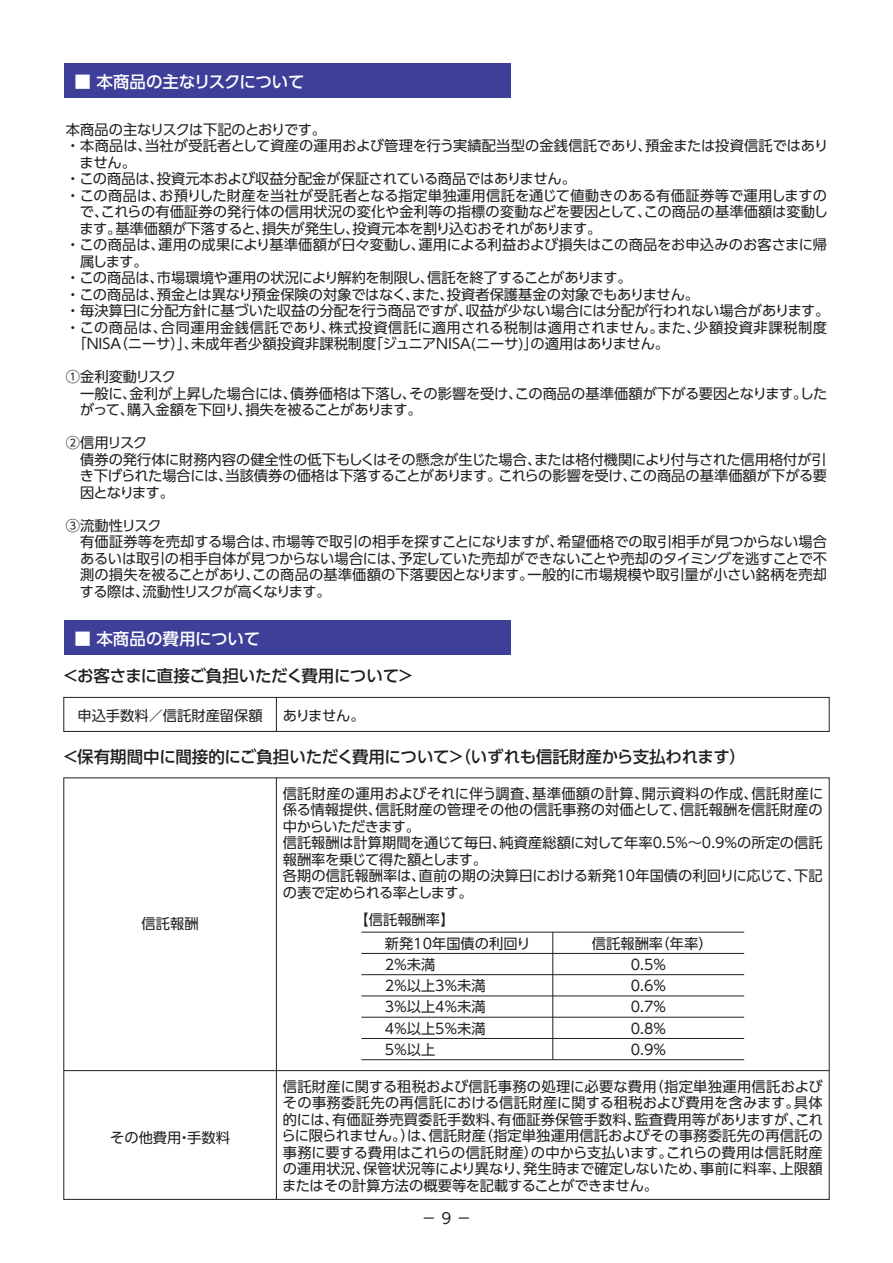
<style>
.page{position:relative;width:893px;height:1263px;background:#fff}
.page>*{position:absolute;margin:0;border:0;box-sizing:border-box;transform-origin:0 0}
.t1{font:16.5px "UD Shin Go Pro Medium 90 pv RKSJ H";letter-spacing:-.01em;color:#231f20}
.t2{font:16.5px "UD Shin Go Pro Medium 90 pv RKSJ H";letter-spacing:-.005em;color:#fff}
.t3{font:15px "UD Shin Go Pro Regular 90 pv RKSJ H";color:#231f20}
.t4{font:14.25px/16.5px "UD Shin Go Pro Regular 90 pv RKSJ H";color:#231f20}
.t5{font:14.25px "UD Shin Go Pro Regular 90 pv RKSJ H";letter-spacing:.04em;color:#231f20}
.t6{font:14.25px "UD Shin Go Pro Regular 90 pv RKSJ H";letter-spacing:-.02em;color:#231f20}
.t7{font:14.25px "UD Shin Go Pro Regular 90 pv RKSJ H";letter-spacing:-.03em;color:#231f20}
.t8{font:14.25px "UD Shin Go Pro Regular 90 pv RKSJ H";letter-spacing:-.025em;color:#231f20}
.t9{font:14.25px "UD Shin Go Pro Regular 90 pv RKSJ H";letter-spacing:-.055em;color:#231f20}
.t10{font:14.25px "UD Shin Go Pro Regular 90 pv RKSJ H";letter-spacing:-.04em;color:#231f20}
</style>
<div class="page">
<div style="left:64px;top:64px;width:446px;height:34px;background:#3e3f99"></div>
<div style="left:64px;top:621px;width:446px;height:34px;background:#3e3f99"></div>
<div style="left:63px;top:697px;width:767px;height:35px;border:1px solid #231f20"></div>
<hr style="left:276px;top:697px;width:1px;height:34px;background:#231f20">
<hr style="left:276px;top:778px;width:1px;height:421px;background:#231f20">
<hr style="left:361px;top:932px;width:383px;height:1px;background:#231f20">
<hr style="left:361px;top:953px;width:383px;height:1px;background:#231f20">
<hr style="left:361px;top:974px;width:383px;height:1px;background:#231f20">
<hr style="left:361px;top:995px;width:383px;height:1px;background:#231f20">
<hr style="left:361px;top:1017px;width:383px;height:1px;background:#231f20">
<hr style="left:361px;top:1038px;width:383px;height:1px;background:#231f20">
<hr style="left:361px;top:1059px;width:383px;height:1px;background:#231f20">
<hr style="left:552px;top:932px;width:1px;height:128px;background:#231f20">
<hr style="left:64px;top:1070px;width:765px;height:1px;background:#231f20">
<p class="t2" style="left:74px;top:75px;width:232px">■ 本商品の主なリスクについて</p>
<p class="t8" style="left:66px;top:124px;width:262px">本商品の主なリスクは下記のとおりです。</p>
<p class="t4" style="left:66px;top:139px;width:764px">・本商品は、当社が受託者として資産の運用および管理を行う実績配当型の金銭信託であり、預金または投資信託ではあり</p>
<p class="t4" style="left:80px;top:156px;width:58px">ません。</p>
<p class="t4" style="left:66px;top:172px;width:512px">・この商品は、投資元本および収益分配金が保証されている商品ではありません。</p>
<p class="t4" style="left:66px;top:189px;width:763px">・この商品は、お預りした財産を当社が受託者となる指定単独運用信託を通じて値動きのある有価証券等で運用しますの</p>
<p class="t4" style="left:80px;top:205px;width:750px">で、これらの有価証券の発行体の信用状況の変化や金利等の指標の変動などを要因として、この商品の基準価額は変動し</p>
<p class="t4" style="left:80px;top:222px;width:523px">ます。基準価額が下落すると、損失が発生し、投資元本を割り込むおそれがあります。</p>
<p class="t4" style="left:66px;top:238px;width:763px">・この商品は、運用の成果により基準価額が日々変動し、運用による利益および損失はこの商品をお申込みのお客さまに帰</p>
<p class="t4" style="left:80px;top:255px;width:69px">属します。</p>
<p class="t6" style="left:66px;top:272px;width:567px">・この商品は、市場環境や運用の状況により解約を制限し、信託を終了することがあります。</p>
<p class="t4" style="left:66px;top:288px;width:635px">・この商品は、預金とは異なり預金保険の対象ではなく、また、投資者保護基金の対象でもありません。</p>
<p class="t4" style="left:66px;top:304px;width:765px">・毎決算日に分配方針に基づいた収益の分配を行う商品ですが、収益が少ない場合には分配が行われない場合があります。</p>
<p class="t5" style="left:66px;top:322px;width:763px">・この商品は、合同運用金銭信託であり、株式投資信託に適用される税制は適用されません。また、少額投資非課税制度</p>
<p class="t4" style="left:73px;top:337px;width:598px">「NISA（ニーサ）」、未成年者少額投資非課税制度「ジュニアNISA(ニーサ)」の適用はありません。</p>
<p class="t4" style="left:66px;top:370px;width:112px">①金利変動リスク</p>
<p class="t4" style="left:66px;top:387px;width:763px">　一般に、金利が上昇した場合には、債券価格は下落し、その影響を受け、この商品の基準価額が下がる要因となります。した</p>
<p class="t7" style="left:80px;top:404px;width:343px">がって、購入金額を下回り、損失を被ることがあります。</p>
<p class="t4" style="left:66px;top:436px;width:83px">②信用リスク</p>
<p class="t4" style="left:66px;top:453px;width:762px">　債券の発行体に財務内容の健全性の低下もしくはその懸念が生じた場合、または格付機関により付与された信用格付が引</p>
<p class="t4" style="left:80px;top:469px;width:749px">き下げられた場合には、当該債券の価格は下落することがあります。これらの影響を受け、この商品の基準価額が下がる要</p>
<p class="t4" style="left:80px;top:486px;width:95px">因となります。</p>
<p class="t10" style="left:66px;top:520px;width:97px">③流動性リスク</p>
<p class="t4" style="left:66px;top:535px;width:763px">　有価証券等を売却する場合は、市場等で取引の相手を探すことになりますが、希望価格での取引相手が見つからない場合</p>
<p class="t4" style="left:80px;top:552px;width:748px">あるいは取引の相手自体が見つからない場合には、予定していた売却ができないことや売却のタイミングを逃すことで不</p>
<p class="t4" style="left:80px;top:568px;width:748px">測の損失を被ることがあり、この商品の基準価額の下落要因となります。一般的に市場規模や取引量が小さい銘柄を売却</p>
<p class="t9" style="left:80px;top:586px;width:252px">する際は、流動性リスクが高くなります。</p>
<p class="t2" style="left:74px;top:632px;width:187px">■ 本商品の費用について</p>
<p class="t1" style="left:62px;top:670px;width:353px">＜お客さまに直接ご負担いただく費用について＞</p>
<p class="t4" style="left:77px;top:709px;width:187px">申込手数料／信託財産留保額</p>
<p class="t4" style="left:283px;top:709px;width:84px">ありません。</p>
<p class="t1" style="left:62px;top:750px;width:685px">＜保有期間中に間接的にご負担いただく費用について＞（いずれも信託財産から支払われます）</p>
<p class="t4" style="left:142px;top:917px;width:58px">信託報酬</p>
<p class="t4" style="left:110px;top:1131px;width:121px">その他費用・手数料</p>
<p class="t4" style="left:283px;top:787px;width:542px">信託財産の運用およびそれに伴う調査、基準価額の計算、開示資料の作成、信託財産に係る情報提供、信託財産の管理その他の信託事務の対価として、信託報酬を信託財産の中からいただきます。<br>信託報酬は計算期間を通じて毎日、純資産総額に対して年率0.5％～0.9％の所定の信託報酬率を乗じて得た額とします。<br>各期の信託報酬率は、直前の期の決算日における新発10年国債の利回りに応じて、下記の表で定められる率とします。</p>
<p class="t4" style="left:385px;top:910px;width:147px;line-height:23.4px;text-indent:-30px">【信託報酬率】<br>新発10年国債の利回り</p>
<p class="t4" style="left:385px;top:956px;width:102px;line-height:21.3px">2％未満<br>2％以上3％未満<br>3％以上4％未満<br>4％以上5％未満<br>5％以上</p>
<p class="t4" style="left:592px;top:934px;width:122px;line-height:21.3px;text-align:center">信託報酬率（年率）<br>0.5%<br>0.6%<br>0.7%<br>0.8%<br>0.9%</p>
<p class="t4" style="left:282px;top:1080px;width:543px;text-align:justify">信託財産に関する租税および信託事務の処理に必要な費用（指定単独運用信託およびその事務委託先の再信託における信託財産に関する租税および費用を含みます。具体的には、有価証券売買委託手数料、有価証券保管手数料、監査費用等がありますが、これらに限られません。）は、信託財産（指定単独運用信託およびその事務委託先の再信託の事務に要する費用はこれらの信託財産）の中から支払います。これらの費用は信託財産の運用状況、保管状況等により異なり、発生時まで確定しないため、事前に料率、上限額またはその計算方法の概要等を記載することができません。</p>
<p class="t3" style="left:422px;top:1213px;width:51px">－ 9 －</p>
</div>
